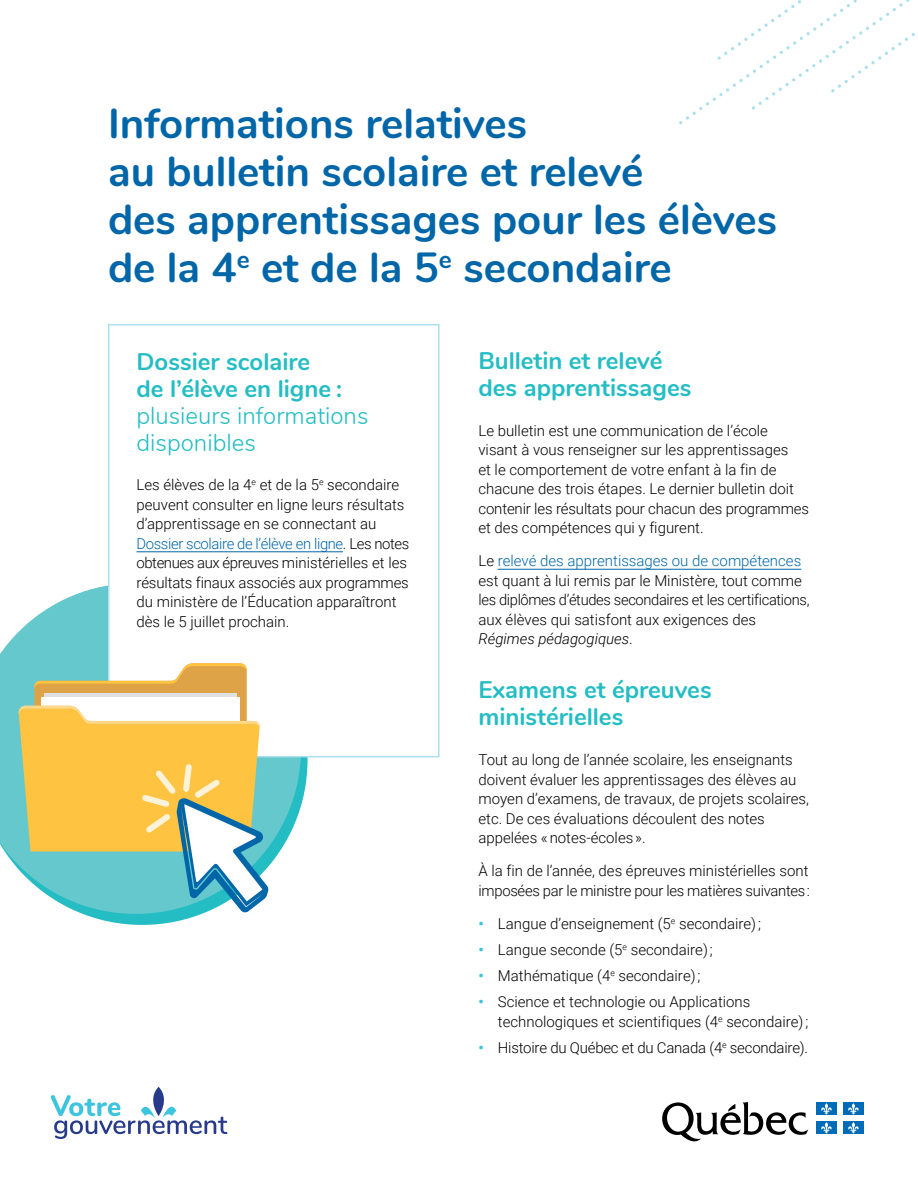
<style>
.page{position:relative;width:918px;height:1188px;background:#fff}
.page>*{position:absolute;margin:0;border:0;box-sizing:border-box;transform-origin:0 0}
.t1{font:700 42px/48px "Nunito";color:#0066a8}
.t2{font:700 24px/27px "Nunito";color:#23bdc3}
.t3{font:300 15px/19.5px "Roboto";color:#000}
.t4{font:300 15px/19.5px "Roboto";letter-spacing:-.02em;color:#000}
.s1{font-weight:300}
.s2{color:#0066a8}
.s3{font-style:italic}
.s4{font-weight:700;color:#3bc3de}
</style>
<div class="page">
<svg style="left:679px;top:0;width:236px;height:124px"></svg>
<hr style="left:498px;top:569px;width:303px;height:1px;background:#0066a8">
<svg style="left:83px;top:757px;width:225px;height:168px"></svg>
<svg style="left:0;top:585px;width:301px;height:329px;fill:#65c8cd"></svg>
<div style="left:109px;top:325px;width:330px;height:432px;background:#fff"></div>
<hr style="left:136px;top:551px;width:207px;height:1px;background:#0066a8">
<div style="left:108px;top:324px;width:332px;height:433px;border:2px solid #ade0ee"></div>
<svg style="left:18px;top:663px;width:251px;height:250px"></svg>
<img style="left:52px;top:1087px;width:175px;height:52px">
<img style="left:662px;top:1101px;width:202px;height:41px">
<h1 class="t1" style="left:108px;top:97px;width:671px">Informations relatives<br>au bulletin scolaire et relevé<br>des apprentissages pour les élèves de la 4<sup>e</sup> et de la 5<sup>e</sup> secondaire</h1>
<h2 class="t2" style="left:136px;top:346px;width:234px">Dossier scolaire<br>de l’élève en ligne : <span class="s1">plusieurs informations disponibles</span></h2>
<p class="t3" style="left:136px;top:475px;width:274px">Les élèves de la 4<sup>e</sup> et de la 5<sup>e</sup> secondaire peuvent consulter en ligne leurs résultats d’apprentissage en se connectant au <span class="s2">Dossier scolaire de l’élève en ligne</span>. Les notes obtenues aux épreuves ministérielles et les résultats finaux associés aux programmes du ministère de l’Éducation apparaîtront dès le 5 juillet prochain.</p>
<h2 class="t2" style="left:478px;top:346px;width:214px">Bulletin et relevé des apprentissages</h2>
<p class="t3" style="left:478px;top:420px;width:332px">Le bulletin est une communication de l’école visant à vous renseigner sur les apprentissages<br>et le comportement de votre enfant à la fin de chacune des trois étapes. Le dernier bulletin doit contenir les résultats pour chacun des programmes et des compétences qui y figurent.</p>
<p class="t3" style="left:478px;top:551px;width:333px">Le <span class="s2">relevé des apprentissages ou de compétences </span>est quant à lui remis par le Ministère, tout comme les diplômes d’études secondaires et les certifications, aux élèves qui satisfont aux exigences des <span class="s3">Régimes pédagogiques</span>.</p>
<h2 class="t2" style="left:478px;top:675px;width:235px">Examens et épreuves ministérielles</h2>
<p class="t3" style="left:478px;top:749px;width:332px">Tout au long de l’année scolaire, les enseignants doivent évaluer les apprentissages des élèves au moyen d’examens, de travaux, de projets scolaires, etc. De ces évaluations découlent des notes appelées « notes-écoles ».</p>
<p class="t4" style="left:478px;top:860px;width:333px">À la fin de l’année, des épreuves ministérielles sont imposées par le ministre pour les matières suivantes :</p>
<p class="t3" style="left:478px;top:913px;width:284px"><span class="s4">•</span> Langue d’enseignement (5<sup>e</sup> secondaire) ;</p>
<p class="t3" style="left:478px;top:939px;width:236px"><span class="s4">•</span> Langue seconde (5<sup>e</sup> secondaire) ;</p>
<p class="t3" style="left:478px;top:965px;width:224px"><span class="s4">•</span> Mathématique (4<sup>e</sup> secondaire) ;</p>
<p class="t3" style="left:498px;top:992px;width:312px;text-indent:-20px"><span class="s4">•</span> Science et technologie ou Applications technologiques et scientifiques (4<sup>e</sup> secondaire) ;</p>
<p class="t3" style="left:478px;top:1037px;width:331px"><span class="s4">•</span> Histoire du Québec et du Canada (4<sup>e</sup> secondaire).</p>
</div>
